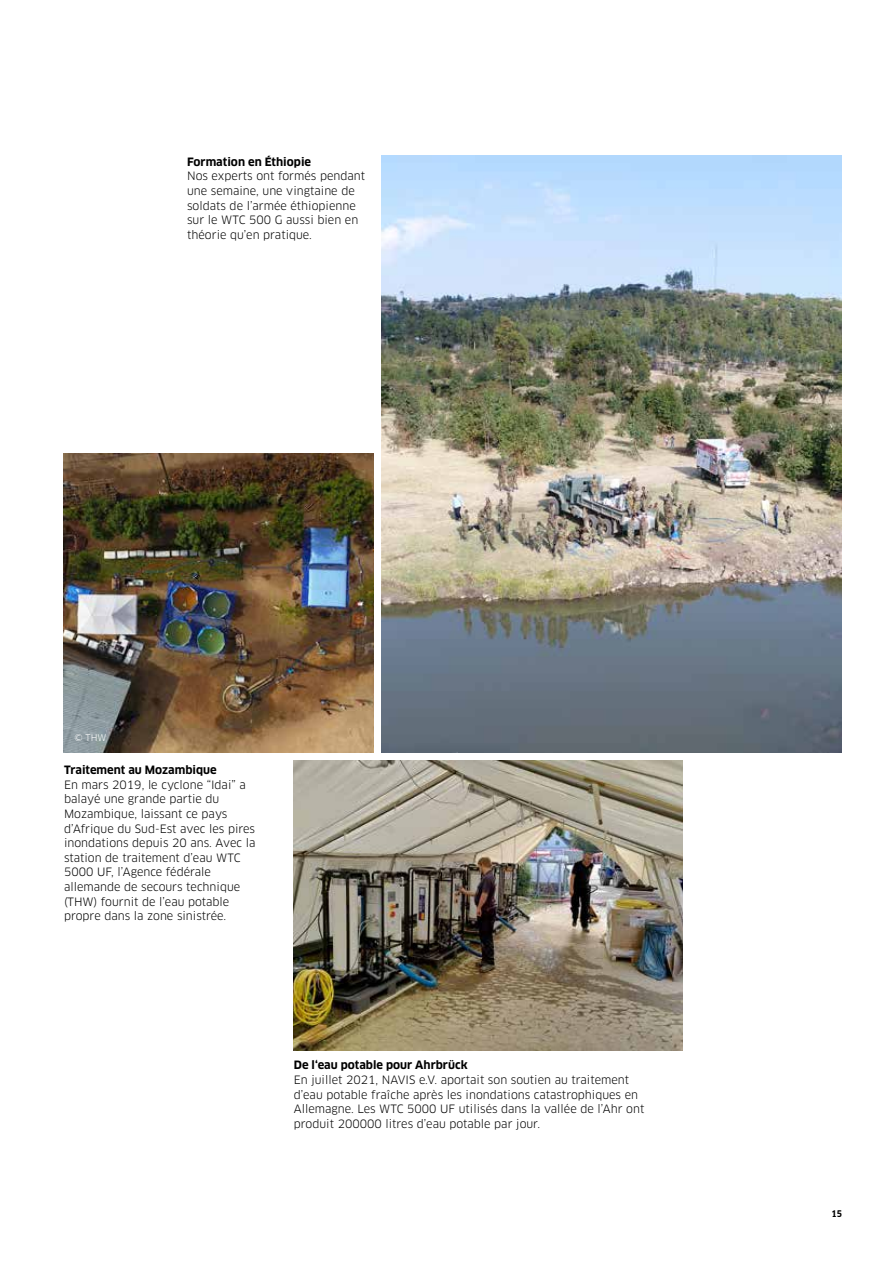
<style>
.page{position:relative;width:893px;height:1263px;background:#fff}
.page>*{position:absolute;margin:0;border:0;box-sizing:border-box;transform-origin:0 0}
.t1{font:11.25px/14.5px "Clan Pro";color:#000}
.t2{font:700 11.25px "Clan Pro";color:#000}
.t3{font:9px "Clan Pro";color:#fff}
.t4{font:700 9px "Clan Pro Narr";color:#000}
</style>
<div class="page">
<img style="left:64px;top:454px;width:309px;height:298px">
<img style="left:294px;top:760px;width:389px;height:290px">
<img style="left:382px;top:156px;width:460px;height:596px">
<p class="t2" style="left:187px;top:155px;width:126px">Formation en Éthiopie</p>
<p class="t1" style="left:187px;top:169px;width:179px">Nos experts ont formés pendant une semaine, une vingtaine de soldats de l’armée éthiopienne sur le WTC 500 G aussi bien en théorie qu’en pratique.</p>
<p class="t3" style="left:74px;top:733px;width:34px">© THW</p>
<p class="t2" style="left:64px;top:763px;width:154px">Traitement au Mozambique</p>
<p class="t1" style="left:64px;top:777px;width:193px">En mars 2019, le cyclone “Idai” a balayé une grande partie du<br>Mozambique, laissant ce pays d’Afrique du Sud-Est avec les pires inondations depuis 20 ans. Avec la station de traitement d’eau WTC<br>5000 UF, l’Agence fédérale allemande de secours technique (THW) fournit de l’eau potable propre dans la zone sinistrée.</p>
<p class="t2" style="left:294px;top:1059px;width:175px">De l‘eau potable pour Ahrbrück</p>
<p class="t1" style="left:294px;top:1072px;width:352px">En juillet 2021, NAVIS e.V. aportait son soutien au traitement d’eau potable fraîche après les inondations catastrophiques en Allemagne. Les WTC 5000 UF utilisés dans la vallée de l’Ahr ont produit 200000 litres d’eau potable par jour.</p>
<p class="t4" style="left:831px;top:1209px;width:12px">15</p>
</div>
